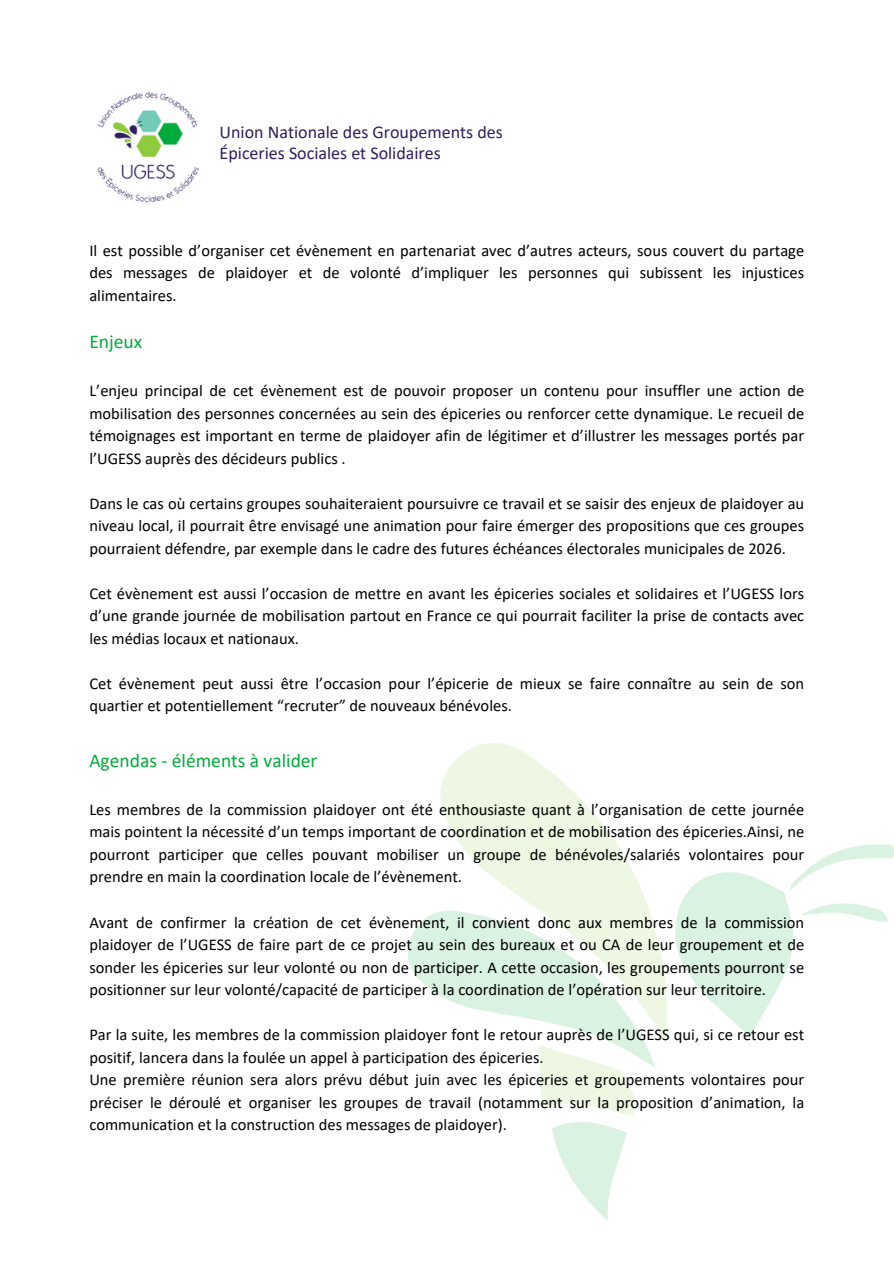
<style>
.page{position:relative;width:894px;height:1264px;background:#fff}
.page>*{position:absolute;margin:0;border:0;box-sizing:border-box;transform-origin:0 0}
.t1{font:19.5px "Calibri";color:#00ac3c}
.t2{font:18px/20.2px "Calibri";color:#2e1e5e}
.t3{font:16.5px/22.5px "Calibri";color:#000;text-align:justify}
</style>
<div class="page">
<img style="left:97px;top:91px;width:103px;height:112px">
<img style="left:408px;top:743px;width:485px;height:477px">
<h1 class="t2" style="left:219px;top:124px;width:284px">Union Nationale des Groupements des<br>Épiceries Sociales et Solidaires</h1>
<p class="t3" style="left:89px;top:240px;width:716px">Il est possible d’organiser cet évènement en partenariat avec d’autres acteurs, sous couvert du partage des messages de plaidoyer et de volonté d’impliquer les personnes qui subissent les injustices alimentaires.</p>
<p class="t1" style="left:89px;top:333px;width:54px">Enjeux</p>
<h1 class="t3" style="left:89px;top:381px;width:716px">L’enjeu principal de cet évènement est de pouvoir proposer un contenu pour insuffler une action de mobilisation des personnes concernées au sein des épiceries ou renforcer cette dynamique. Le recueil de témoignages est important en terme de plaidoyer afin de légitimer et d’illustrer les messages portés par l’UGESS auprès des décideurs publics .</h1>
<p class="t3" style="left:89px;top:493px;width:716px">Dans le cas où certains groupes souhaiteraient poursuivre ce travail et se saisir des enjeux de plaidoyer au niveau local, il pourrait être envisagé une animation pour faire émerger des propositions que ces groupes pourraient défendre, par exemple dans le cadre des futures échéances électorales municipales de 2026.</p>
<p class="t3" style="left:89px;top:583px;width:716px">Cet évènement est aussi l’occasion de mettre en avant les épiceries sociales et solidaires et l’UGESS lors d’une grande journée de mobilisation partout en France ce qui pourrait faciliter la prise de contacts avec les médias locaux et nationaux.</p>
<p class="t3" style="left:89px;top:673px;width:716px">Cet évènement peut aussi être l’occasion pour l’épicerie de mieux se faire connaître au sein de son quartier et potentiellement “recruter” de nouveaux bénévoles.</p>
<p class="t1" style="left:89px;top:752px;width:229px">Agendas - éléments à valider</p>
<p class="t3" style="left:89px;top:799px;width:716px">Les membres de la commission plaidoyer ont été enthousiaste quant à l’organisation de cette journée mais pointent la nécessité d’un temps important de coordination et de mobilisation des épiceries.Ainsi, ne pourront participer que celles pouvant mobiliser un groupe de bénévoles/salariés volontaires pour prendre en main la coordination locale de l’évènement.</p>
<h1 class="t3" style="left:89px;top:912px;width:716px">Avant de confirmer la création de cet évènement, il convient donc aux membres de la commission plaidoyer de l’UGESS de faire part de ce projet au sein des bureaux et ou CA de leur groupement et de sonder les épiceries sur leur volonté ou non de participer. A cette occasion, les groupements pourront se positionner sur leur volonté/capacité de participer à la coordination de l’opération sur leur territoire.</h1>
<p class="t3" style="left:89px;top:1024px;width:716px">Par la suite, les membres de la commission plaidoyer font le retour auprès de l’UGESS qui, si ce retour est positif, lancera dans la foulée un appel à participation des épiceries.</p>
<p class="t3" style="left:89px;top:1069px;width:716px">Une première réunion sera alors prévu début juin avec les épiceries et groupements volontaires pour préciser le déroulé et organiser les groupes de travail (notamment sur la proposition d’animation, la communication et la construction des messages de plaidoyer).</p>
</div>
